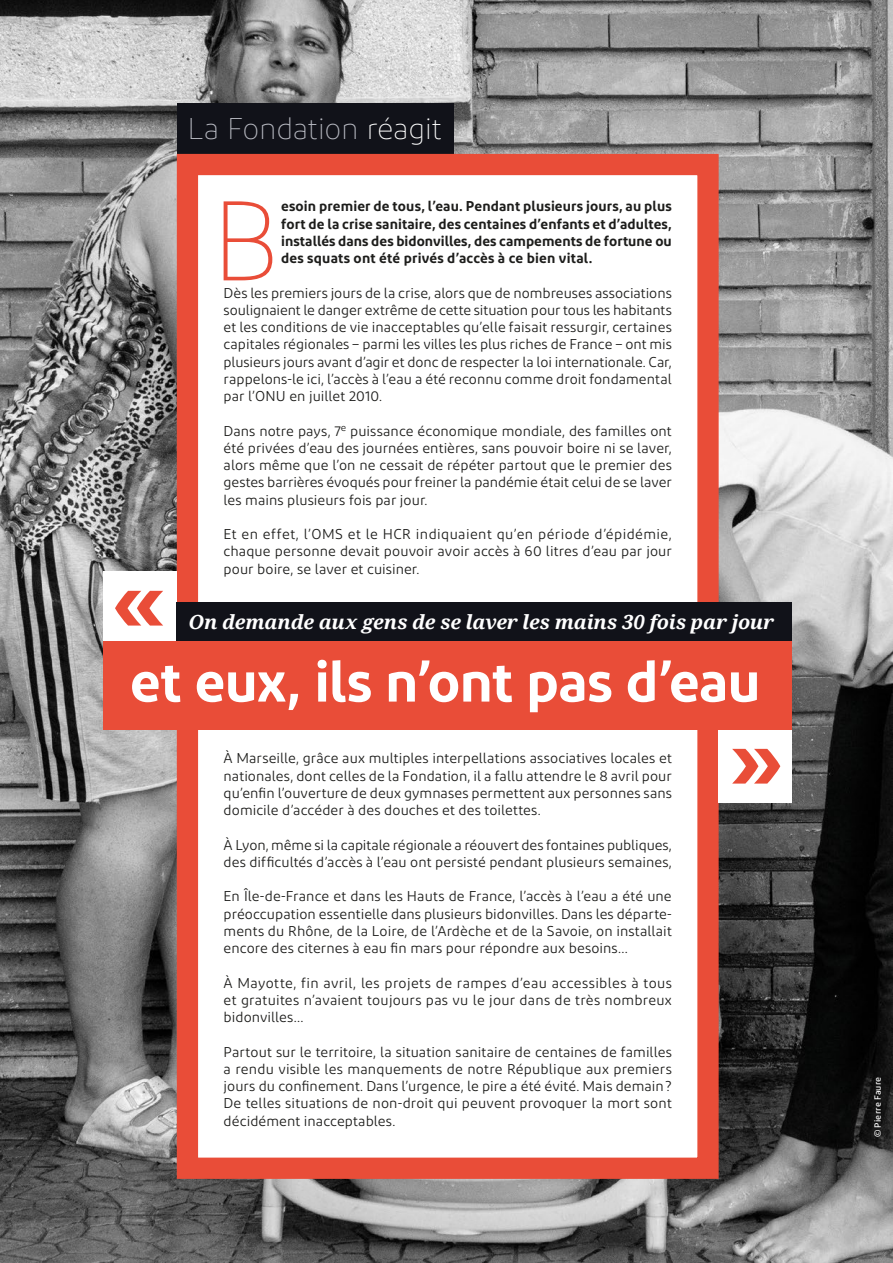
<style>
.page{position:relative;width:893px;height:1263px;background:#fff}
.page>*{position:absolute;margin:0;border:0;box-sizing:border-box;transform-origin:0 0}
.TEXTE_DIODRUM{font:200 112.8px "Diodrum";color:#e94d38}
.t1{font:600 57.15px "Diodrum";letter-spacing:-.015em;color:#fff}
.t2{font:200 30px "Diodrum";letter-spacing:-.01em;color:#b7b9c1}
.t3{font:italic 700 19.5px "Droid Serif";letter-spacing:-.01em;color:#fff}
.TEXTE_DIODRUM-2{font:14.25px/17.2px "Diodrum";letter-spacing:.005em;color:#1d1d1b;text-align:justify}
.TEXTE_DIODRUM-3{font:600 14.25px/17.2px "Diodrum";letter-spacing:.01em;color:#1d1d1b;text-align:justify}
.COPYRIGHT{font:500 9px "Diodrum";letter-spacing:.02em;color:#fff}
.s1{color:#fff}
</style>
<div class="page">
<img style="left:0;top:0;width:893px;height:1263px">
<div style="left:177px;top:103px;width:276px;height:56px;background:#111219"></div>
<div style="left:187px;top:165px;width:521px;height:1003px;background:#fff"></div>
<div style="left:177px;top:154px;width:542px;height:1025px;border:21px solid #e94d38"></div>
<div style="left:103px;top:571px;width:74px;height:74px;background:#fff"></div>
<svg style="left:115px;top:591px;width:48px;height:34px"></svg>
<div style="left:718px;top:729px;width:74px;height:74px;background:#fff"></div>
<svg style="left:732px;top:749px;width:48px;height:34px"></svg>
<div style="left:177px;top:602px;width:615px;height:39px;background:#111219"></div>
<div style="left:103px;top:640px;width:689px;height:89px;background:#e94d38"></div>
<p class="t2" style="left:187px;top:110px;width:256px">La Fondation <span class="s1">réagit</span></p>
<p class="TEXTE_DIODRUM" style="left:211px;top:174px;width:71px">B</p>
<p class="TEXTE_DIODRUM-3" style="left:281px;top:197px;width:392px">esoin premier de tous, l’eau. Pendant plusieurs jours, au plus fort de la crise sanitaire, des centaines d’enfants et d’adultes, installés dans des bidonvilles, des campements de fortune ou des squats ont été privés d’accès à ce bien vital.</p>
<p class="TEXTE_DIODRUM-2" style="left:224px;top:284px;width:450px">Dès les premiers jours de la crise, alors que de nombreuses associations soulignaient le danger extrême de cette situation pour tous les habitants et les conditions de vie inacceptables qu’elle faisait ressurgir, certaines capitales régionales – parmi les villes les plus riches de France – ont mis plusieurs jours avant d’agir et donc de respecter la loi internationale. Car, rappelons-le ici, l’accès à l’eau a été reconnu comme droit fondamental par l’ONU en juillet 2010.</p>
<p class="TEXTE_DIODRUM-2" style="left:224px;top:422px;width:450px">Dans notre pays, 7<sup>e</sup> puissance économique mondiale, des familles ont été privées d’eau des journées entières, sans pouvoir boire ni se laver, alors même que l’on ne cessait de répéter partout que le premier des gestes barrières évoqués pour freiner la pandémie était celui de se laver les mains plusieurs fois par jour.</p>
<p class="TEXTE_DIODRUM-2" style="left:224px;top:525px;width:450px">Et en effet, l’OMS et le HCR indiquaient qu’en période d’épidémie, chaque personne devait pouvoir avoir accès à 60 litres d’eau par jour pour boire, se laver et cuisiner.</p>
<p class="t3" style="left:189px;top:611px;width:587px">On demande aux gens de se laver les mains 30 fois par jour</p>
<p class="t1" style="left:130px;top:645px;width:632px">et eux, ils n’ont pas d’eau</p>
<p class="TEXTE_DIODRUM-2" style="left:224px;top:749px;width:450px">À Marseille, grâce aux multiples interpellations associatives locales et nationales, dont celles de la Fondation, il a fallu attendre le 8 avril pour qu’enfin l’ouverture de deux gymnases permettent aux personnes sans domicile d’accéder à des douches et des toilettes.</p>
<p class="TEXTE_DIODRUM-2" style="left:224px;top:836px;width:450px">À Lyon, même si la capitale régionale a réouvert des fontaines publiques, des difficultés d’accès à l’eau ont persisté pendant plusieurs semaines,</p>
<p class="TEXTE_DIODRUM-2" style="left:224px;top:887px;width:450px">En Île-de-France et dans les Hauts de France, l’accès à l’eau a été une préoccupation essentielle dans plusieurs bidonvilles. Dans les départe&shy;ments du Rhône, de la Loire, de l’Ardèche et de la Savoie, on installait encore des citernes à eau fin mars pour répondre aux besoins…</p>
<p class="TEXTE_DIODRUM-2" style="left:224px;top:974px;width:450px">À Mayotte, fin avril, les projets de rampes d’eau accessibles à tous et gratuites n’avaient toujours pas vu le jour dans de très nombreux bidonvilles…</p>
<p class="TEXTE_DIODRUM-2" style="left:224px;top:1043px;width:450px">Partout sur le territoire, la situation sanitaire de centaines de familles a rendu visible les manquements de notre République aux premiers jours du confinement. Dans l’urgence, le pire a été évité. Mais demain?<br>De telles situations de non-droit qui peuvent provoquer la mort sont décidément inacceptables.</p>
<p class="COPYRIGHT" style="left:872px;top:1137px;width:62px;rotate:-90deg">© Pierre Faure</p>
</div>
